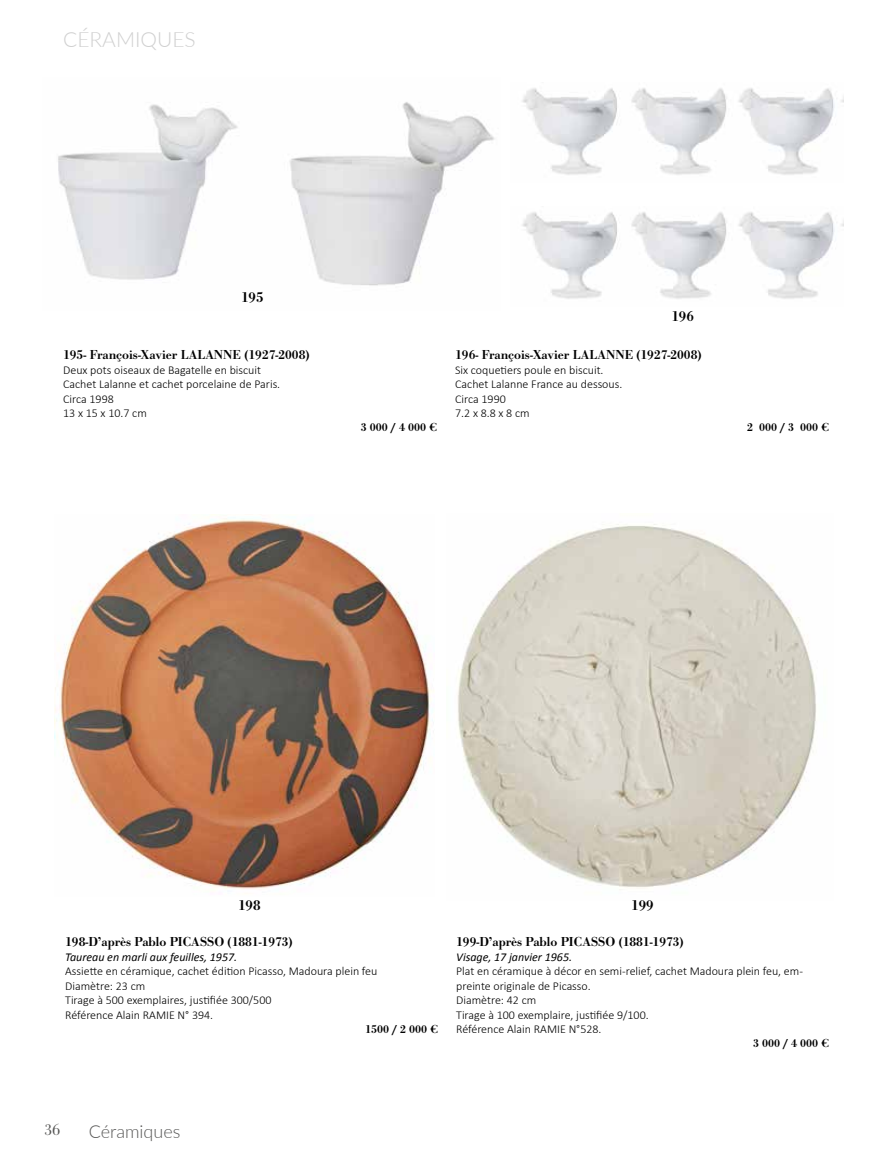
<style>
.page{position:relative;width:893px;height:1149px;background:#fff}
.page>*{position:absolute;margin:0;border:0;box-sizing:border-box;transform-origin:0 0}
.t1{font:300 21px "Lato";color:#d0d0d0}
.t2{font:300 18px "Lato";color:#575756}
.t3{font:300 16.5px "Bodoni URW";color:#575756}
.t4{font:500 15px "Bodoni URW";color:#000}
.t5{font:500 13.5px "Bodoni URW";color:#000}
.t6{font:300 12px/14.4px "Calibri";color:#000}
.t7{font:italic 12px "Calibri";color:#000}
.t8{font:500 12px "Bodoni URW";color:#000}
</style>
<div class="page">
<img style="left:58px;top:102px;width:437px;height:184px">
<img style="left:522px;top:88px;width:322px;height:87px">
<img style="left:522px;top:212px;width:322px;height:87px">
<img style="left:55px;top:514px;width:379px;height:375px">
<img style="left:457px;top:524px;width:359px;height:366px">
<h1 class="t1" style="left:63px;top:25px;width:134px">CÉRAMIQUES</h1>
<p class="t4" style="left:241px;top:288px;width:24px">195</p>
<p class="t5" style="left:63px;top:347px;width:248px">195- François-Xavier LALANNE (1927-2008)</p>
<p class="t6" style="left:63px;top:362px;width:219px">Deux pots oiseaux de Bagatelle en biscuit<br>Cachet Lalanne et cachet porcelaine de Paris.<br>Circa 1998<br>13 x 15 x 10.7 cm</p>
<p class="t8" style="left:361px;top:420px;width:78px">3 000 / 4 000 €</p>
<p class="t4" style="left:671px;top:307px;width:24px">196</p>
<p class="t5" style="left:455px;top:347px;width:248px">196- François-Xavier LALANNE (1927-2008)</p>
<p class="t6" style="left:455px;top:362px;width:169px">Six coquetiers poule en biscuit.<br>Cachet Lalanne France au dessous.<br>Circa 1990<br>7.2 x 8.8 x 8 cm</p>
<p class="t8" style="left:747px;top:420px;width:84px">2 000 / 3 000 €</p>
<p class="t4" style="left:238px;top:896px;width:24px">198</p>
<p class="t4" style="left:631px;top:896px;width:24px">199</p>
<p class="t5" style="left:65px;top:933px;width:229px">198-D’après Pablo PICASSO (1881-1973)</p>
<p class="t7" style="left:65px;top:948px;width:174px">Taureau en marli aux feuilles, 1957.</p>
<p class="t6" style="left:65px;top:963px;width:314px">Assiette en céramique, cachet édition Picasso, Madoura plein feu Diamètre: 23 cm<br>Tirage à 500 exemplaires, justifiée 300/500<br>Référence Alain RAMIE N° 394.</p>
<p class="t8" style="left:365px;top:1021px;width:75px">1500 / 2 000 €</p>
<p class="t5" style="left:456px;top:933px;width:229px">199-D’après Pablo PICASSO (1881-1973)</p>
<p class="t7" style="left:456px;top:948px;width:117px">Visage, 17 janvier 1965.</p>
<p class="t6" style="left:456px;top:963px;width:348px">Plat en céramique à décor en semi-relief, cachet Madoura plein feu, em&shy;preinte originale de Picasso.<br>Diamètre: 42 cm<br>Tirage à 100 exemplaire, justifiée 9/100.<br>Référence Alain RAMIE N°528.</p>
<p class="t8" style="left:753px;top:1035px;width:78px">3 000 / 4 000 €</p>
<h3 class="t3" style="left:44px;top:1118px;width:18px">36</h3>
<h2 class="t2" style="left:89px;top:1118px;width:93px">Céramiques</h2>
</div>
